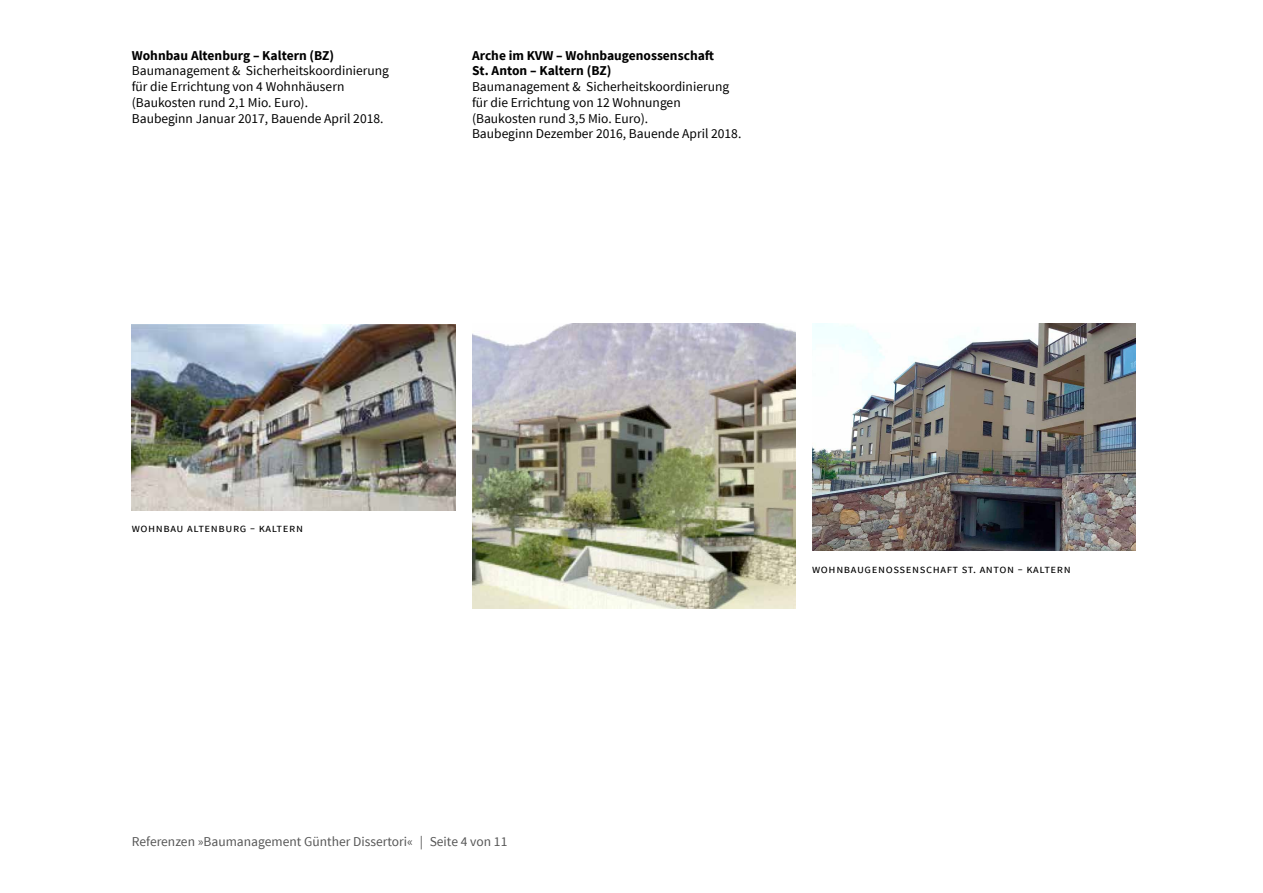
<style>
.page{position:relative;width:1263px;height:893px;background:#fff}
.page>*{position:absolute;margin:0;border:0;box-sizing:border-box;transform-origin:0 0}
.t1{font:13.5px/15.8px "Source Sans Pro";color:#000}
.t2{font:700 13.5px/15.8px "Source Sans Pro";color:#000}
.t3{font:13.5px "Source Sans Pro";color:#565656}
.t4{font:12px "Source Sans Pro";color:#000}
</style>
<div class="page">
<img style="left:472px;top:323px;width:323px;height:285px">
<img style="left:132px;top:324px;width:323px;height:187px">
<img style="left:812px;top:323px;width:323px;height:227px">
<p class="t2" style="left:132px;top:48px;width:204px">Wohnbau Altenburg – Kaltern (BZ)</p>
<p class="t1" style="left:132px;top:63px;width:259px">Baumanagement &amp; Sicherheitskoordinierung für die Errichtung von 4 Wohnhäusern (Baukosten rund 2,1 Mio. Euro).<br>Baubeginn Januar 2017, Bauende April 2018.</p>
<p class="t2" style="left:472px;top:48px;width:244px">Arche im KVW – Wohnbaugenossenschaft<br>St. Anton – Kaltern (BZ)</p>
<p class="t1" style="left:472px;top:79px;width:271px">Baumanagement &amp; Sicherheitskoordinierung für die Errichtung von 12 Wohnungen (Baukosten rund 3,5 Mio. Euro).<br>Baubeginn Dezember 2016, Bauende April 2018.</p>
<p class="t4" style="left:132px;top:521px;width:173px">Wohnbau Altenburg – Kaltern</p>
<p class="t3" style="left:132px;top:833px;width:377px">Referenzen »Baumanagement Günther Dissertori« | Seite 4 von 11</p>
<p class="t4" style="left:812px;top:561px;width:260px">Wohnbaugenossenschaft St. Anton – Kaltern</p>
</div>
